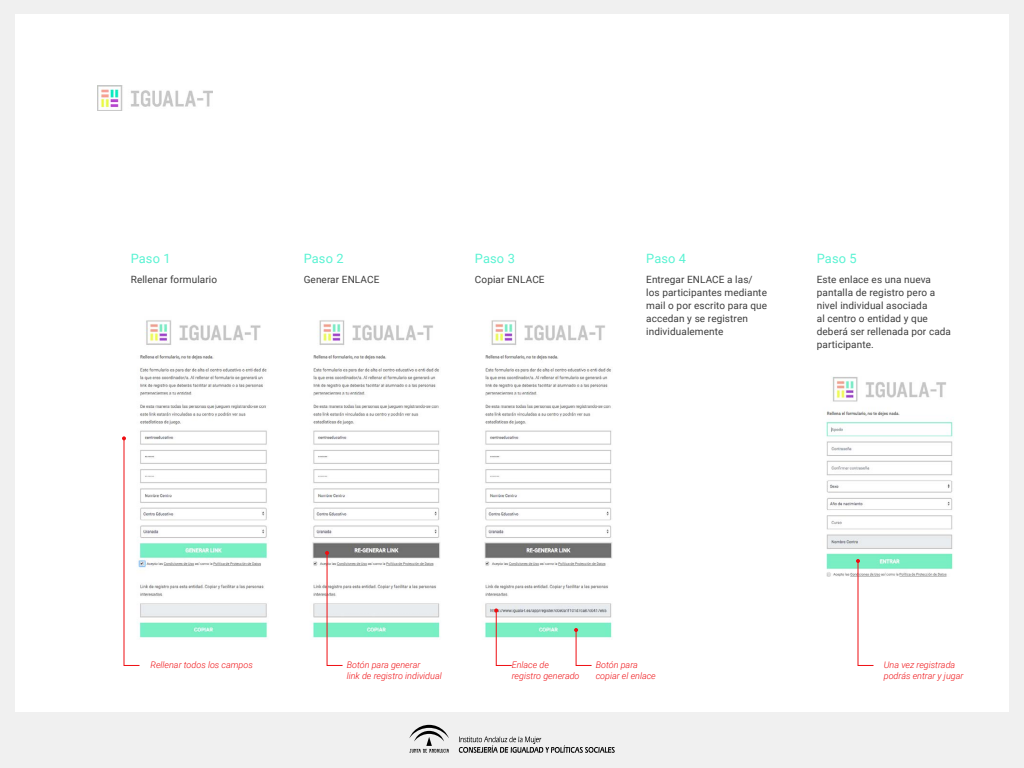
<style>
.page{position:relative;width:1024px;height:768px;background:#f0f0f0}
.page>*{position:absolute;margin:0;border:0;box-sizing:border-box;transform-origin:0 0}
.t1{font:12.8px "Roboto";letter-spacing:.01em;color:#5af3d3}
.t2{font:10px/13px "Roboto";letter-spacing:.01em;color:#3d3d3d}
.t3{font:italic 300 9px/10.8px "Roboto";color:#ef0e12}
</style>
<div class="page">
<div style="left:15px;top:14px;width:994px;height:697px;background:#fff"></div>
<img style="left:98px;top:85px;width:115px;height:25px">
<img style="left:140px;top:320px;width:128px;height:318px">
<img style="left:312px;top:320px;width:128px;height:318px">
<img style="left:484px;top:320px;width:128px;height:318px">
<img style="left:826px;top:376px;width:127px;height:201px">
<svg style="left:122px;top:436px;width:18px;height:230px"></svg>
<svg style="left:494px;top:608px;width:19px;height:58px"></svg>
<svg style="left:574px;top:628px;width:19px;height:38px"></svg>
<svg style="left:856px;top:559px;width:18px;height:107px"></svg>
<div style="left:317px;top:605px;width:120px;height:8px;background:#e8ecef"></div>
<svg style="left:325px;top:551px;width:19px;height:115px"></svg>
<svg style="left:409px;top:725px;width:40px;height:28px"></svg>
<svg style="left:459px;top:737px;width:156px;height:16px"></svg>
<p class="t1" style="left:131px;top:249px;width:41px">Paso 1</p>
<p class="t2" style="left:131px;top:272px;width:88px">Rellenar formulario</p>
<p class="t1" style="left:304px;top:249px;width:41px">Paso 2</p>
<p class="t2" style="left:304px;top:272px;width:77px">Generar ENLACE</p>
<p class="t1" style="left:475px;top:249px;width:41px">Paso 3</p>
<p class="t2" style="left:475px;top:272px;width:71px">Copiar ENLACE</p>
<p class="t1" style="left:646px;top:249px;width:41px">Paso 4</p>
<p class="t2" style="left:646px;top:272px;width:122px">Entregar ENLACE a las/ los participantes mediante mail o por escrito para que accedan y se registren individualemente</p>
<p class="t1" style="left:817px;top:249px;width:41px">Paso 5</p>
<p class="t2" style="left:817px;top:272px;width:136px">Este enlace es una nueva pantalla de registro pero a nivel individual asociada<br>al centro o entidad y que deberá ser rellenada por cada participante.</p>
<p class="t3" style="left:150px;top:659px;width:104px">Rellenar todos los campos</p>
<p class="t3" style="left:512px;top:659px;width:69px">Enlace de registro generado</p>
<p class="t3" style="left:596px;top:659px;width:62px">Botón para copiar el enlace</p>
<p class="t3" style="left:347px;top:659px;width:97px">Botón para generar<br>link de registro individual</p>
<p class="t3" style="left:884px;top:659px;width:81px">Una vez registrada podrás entrar y jugar</p>
</div>
